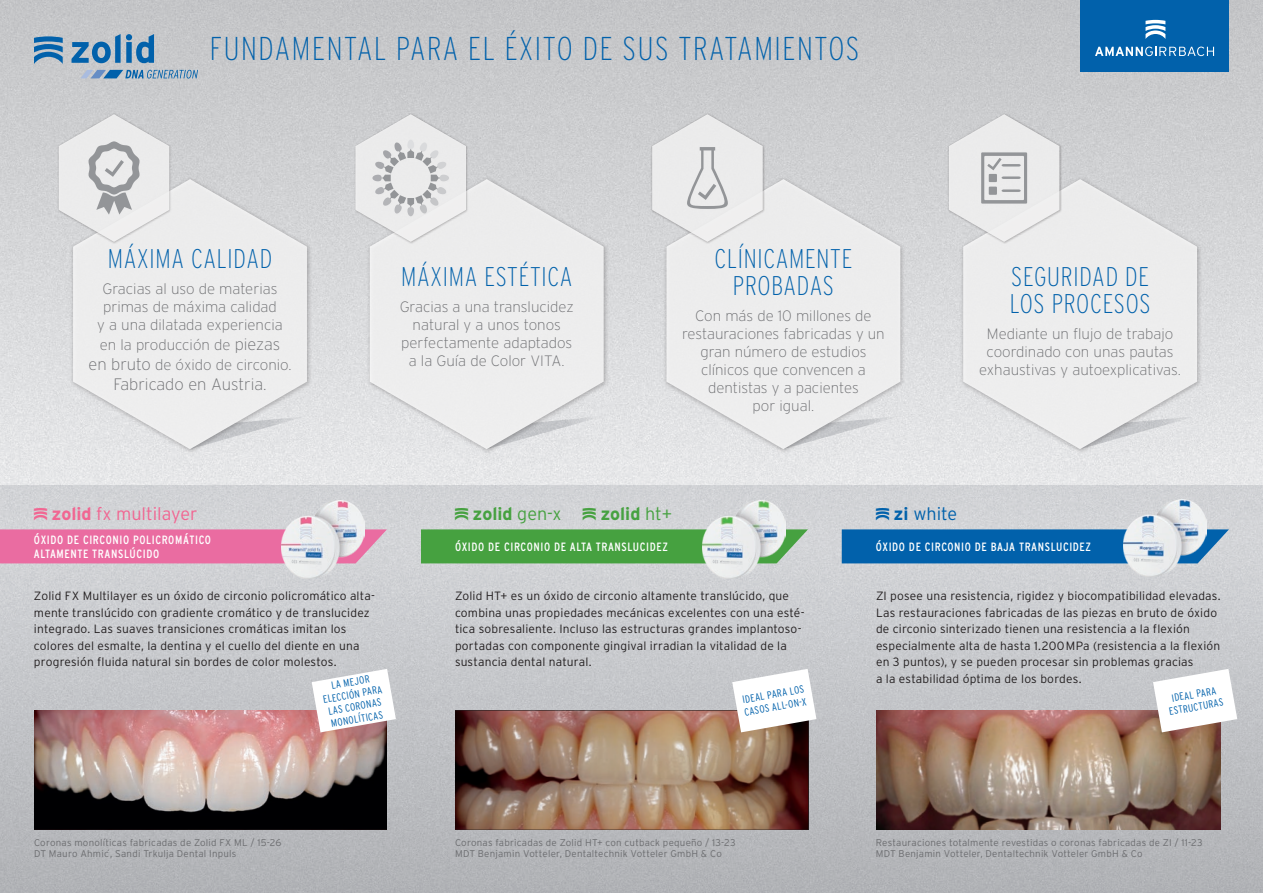
<style>
.page{position:relative;width:1263px;height:893px;background:#fff}
.page>*{position:absolute;margin:0;border:0;box-sizing:border-box;transform-origin:0 0}
.t1{font:200 condensed 33px "Interstate";letter-spacing:.05em;color:#0161ab}
.t2{font:200 condensed 27px/27px "Interstate";letter-spacing:.03em;color:#0161ab;text-align:center}
.t3{font:700 18px "Interstate";color:#46a140}
.t4{font:300 18px "Interstate";color:#f16692}
.t5{font:300 18px "Interstate";color:#0161ab}
.t6{font:200 16.5px "Interstate";color:#6c6d70}
.t7{font:200 15px/18px "Interstate";color:#6c6d70;text-align:center}
.t8{font:300 12px/16.5px "Interstate";letter-spacing:.015em;color:#231f20}
.t9{font:condensed 12px/14.4px "Interstate";letter-spacing:.05em;color:#fff}
.t10{font:300 condensed 10.5px/12.6px "Interstate";color:#0161ab;text-align:center}
.t11{font:300 9.75px/11.7px "Interstate";letter-spacing:.02em;color:#6c6d70}
.s1{font-size:16.5px}
.s2{font-family:"AG Interstate";font-weight:700}
.s3{font-weight:700}
.s4{font-family:"AG Interstate"}
.s5{font-weight:300}
</style>
<div class="page">
<img style="left:0;top:0;width:1263px;height:485px">
<div style="left:0;top:485px;width:1263px;height:408px;background:linear-gradient(to bottom,#d7d8dc,#b0b1b5)"></div>
<svg style="left:421px;top:529px;width:387px;height:34px;background:#4ea348"></svg>
<svg style="left:842px;top:529px;width:387px;height:34px;background:#0d68ad"></svg>
<svg style="left:80px;top:70px;width:118px;height:9px"></svg>
<svg style="left:72px;top:34px;width:82px;height:29px;background:#6b98bb"></svg>
<svg style="left:34px;top:36px;width:29px;height:28px"></svg>
<img style="left:34px;top:711px;width:353px;height:119px">
<svg style="left:312px;top:669px;width:84px;height:63px"></svg>
<img style="left:703px;top:501px;width:83px;height:77px">
<img style="left:1124px;top:499px;width:82px;height:78px">
<svg style="left:0;top:529px;width:387px;height:34px;background:#e871a4"></svg>
<img style="left:282px;top:501px;width:83px;height:77px">
<div style="left:69px;top:176px;width:243px;height:278px;background:#231f20;opacity:.35"></div>
<svg style="left:73px;top:179px;width:234px;height:270px;background:#e9e9ea"></svg>
<div style="left:57px;top:113px;width:115px;height:131px;background:#231f20;opacity:.35"></div>
<svg style="left:59px;top:114px;width:110px;height:128px;background:#dcdddd"></svg>
<div style="left:366px;top:176px;width:243px;height:278px;background:#231f20;opacity:.35"></div>
<svg style="left:370px;top:179px;width:234px;height:270px;background:#e9e9ea"></svg>
<div style="left:354px;top:113px;width:114px;height:131px;background:#231f20;opacity:.35"></div>
<svg style="left:355px;top:114px;width:111px;height:128px;background:#dededf"></svg>
<div style="left:663px;top:176px;width:243px;height:278px;background:#231f20;opacity:.35"></div>
<svg style="left:666px;top:179px;width:234px;height:270px;background:#e8e8e9"></svg>
<div style="left:650px;top:113px;width:115px;height:131px;background:#231f20;opacity:.35"></div>
<svg style="left:652px;top:114px;width:111px;height:128px;background:#e2e2e3"></svg>
<div style="left:959px;top:176px;width:243px;height:278px;background:#231f20;opacity:.35"></div>
<svg style="left:963px;top:179px;width:234px;height:270px;background:#e9e9e9"></svg>
<div style="left:947px;top:113px;width:115px;height:131px;background:#231f20;opacity:.35"></div>
<svg style="left:949px;top:114px;width:110px;height:128px;background:#e0e1e1"></svg>
<div style="left:989px;top:174px;width:8px;height:8px;background:#939598"></div>
<div style="left:989px;top:187px;width:8px;height:8px;background:#939598"></div>
<svg style="left:190px;top:416px;width:117px;height:33px;background:#dedee0"></svg>
<svg style="left:487px;top:416px;width:117px;height:33px;background:#dedee0"></svg>
<svg style="left:783px;top:416px;width:117px;height:33px;background:#dedfe0"></svg>
<svg style="left:1080px;top:416px;width:117px;height:33px;background:#dedfe0"></svg>
<div style="left:1080px;top:0;width:149px;height:71px;background:#0161ab"></div>
<svg style="left:1145px;top:20px;width:20px;height:19px"></svg>
<svg style="left:1095px;top:47px;width:119px;height:9px"></svg>
<img style="left:455px;top:711px;width:353px;height:119px">
<img style="left:876px;top:711px;width:344px;height:119px">
<svg style="left:732px;top:669px;width:84px;height:63px"></svg>
<svg style="left:1153px;top:669px;width:84px;height:63px"></svg>
<h1 class="t1" style="left:210px;top:29px;width:651px">FUNDAMENTAL PARA EL ÉXITO DE SUS TRATAMIENTOS</h1>
<h2 class="t2" style="left:108px;top:244px;width:166px">MÁXIMA CALIDAD</h2>
<p class="t7" style="left:97px;top:280px;width:187px">Gracias al uso de materias primas de máxima calidad<br>y a una dilatada experiencia</p>
<p class="t7" style="left:88px;top:335px;width:205px;line-height:19.8px">en la producción de <span class="s1">piezas<br>en bruto</span> de óxido de circonio.</p>
<h3 class="t6" style="left:113px;top:374px;width:155px">Fabricado en Austria.</h3>
<h2 class="t2" style="left:401px;top:262px;width:173px">MÁXIMA ESTÉTICA</h2>
<p class="t7" style="left:400px;top:298px;width:176px">Gracias a una translucidez natural y a unos tonos perfectamente adaptados a la Guía de Color VITA.</p>
<h2 class="t2" style="left:714px;top:244px;width:139px">CLÍNICAMENTE<br>PROBADAS</h2>
<p class="t7" style="left:682px;top:307px;width:204px">Con más de 10 millones de restauraciones fabricadas y un gran número de estudios clínicos que convencen a dentistas y a pacientes<br>por igual.</p>
<h2 class="t2" style="left:1010px;top:262px;width:142px;text-align:left">SEGURIDAD DE<br>LOS PROCESOS</h2>
<p class="t7" style="left:979px;top:325px;width:203px">Mediante un flujo de trabajo coordinado con unas pautas exhaustivas y autoexplicativas.</p>
<h3 class="t4" style="left:34px;top:503px;width:165px"><span class="s2">²</span> <span class="s3">zolid</span> fx multilayer</h3>
<h3 class="t5" style="left:876px;top:503px;width:83px"><span class="s2">²</span> <span class="s3">zi</span> white</h3>
<h3 class="t3" style="left:455px;top:503px;width:219px"><span class="s4">²</span> zolid <span class="s5">gen-x</span> <span class="s4">²</span> zolid <span class="s5">ht+</span></h3>
<p class="t9" style="left:34px;top:532px;width:179px">ÓXIDO DE CIRCONIO POLICROMÁTICO<br>ALTAMENTE TRANSLÚCIDO</p>
<p class="t8" style="left:34px;top:587px;width:342px">Zolid FX Multilayer es un óxido de circonio policromático alta&shy;mente translúcido con gradiente cromático y de translucidez integrado. Las suaves transiciones cromáticas imitan los colores del esmalte, la dentina y el cuello del diente en una progresión fluida natural sin bordes de color molestos.</p>
<p class="t10" style="left:320px;top:681px;width:62px;rotate:-10deg">LA MEJOR<br>ELECCIÓN PARA<br>LAS CORONAS<br>MONOLÍTICAS</p>
<p class="t9" style="left:455px;top:540px;width:214px">ÓXIDO DE CIRCONIO DE ALTA TRANSLUCIDEZ</p>
<p class="t9" style="left:876px;top:540px;width:217px">ÓXIDO DE CIRCONIO DE BAJA TRANSLUCIDEZ</p>
<p class="t8" style="left:455px;top:587px;width:351px">Zolid HT+ es un óxido de circonio altamente translúcido, que combina unas propiedades mecánicas excelentes con una esté&shy;tica sobresaliente. Incluso las estructuras grandes implantoso&shy;portadas con componente gingival irradian la vitalidad de la sustancia dental natural.</p>
<p class="t8" style="left:876px;top:587px;width:346px">ZI posee una resistencia, rigidez y biocompatibilidad elevadas.<br>Las restauraciones fabricadas de las piezas en bruto de óxido de circonio sinterizado tienen una resistencia a la flexión especialmente alta de hasta 1.200MPa (resistencia a la flexión en 3 puntos), y se pueden procesar sin problemas gracias<br>a la estabilidad óptima de los bordes.</p>
<p class="t10" style="left:741px;top:693px;width:64px;text-align:left;rotate:-10deg">IDEAL PARA LOS<br>CASOS ALL-ON-X</p>
<p class="t10" style="left:1166px;top:693px;width:56px;rotate:-10deg">IDEAL PARA<br>ESTRUCTURAS</p>
<p class="t11" style="left:34px;top:836px;width:249px">Coronas monolíticas fabricadas de Zolid FX ML / 15-26<br>DT Mauro Ahmic´, Sandi Trkulja Dental Inpuls</p>
<p class="t11" style="left:455px;top:836px;width:282px">Coronas fabricadas de Zolid HT+ con cutback pequeño / 13-23<br>MDT Benjamin Votteler, Dentaltechnik Votteler GmbH &amp; Co</p>
<p class="t11" style="left:876px;top:836px;width:328px">Restauraciones totalmente revestidas o coronas fabricadas de ZI / 11-23<br>MDT Benjamin Votteler, Dentaltechnik Votteler GmbH &amp; Co</p>
</div>
